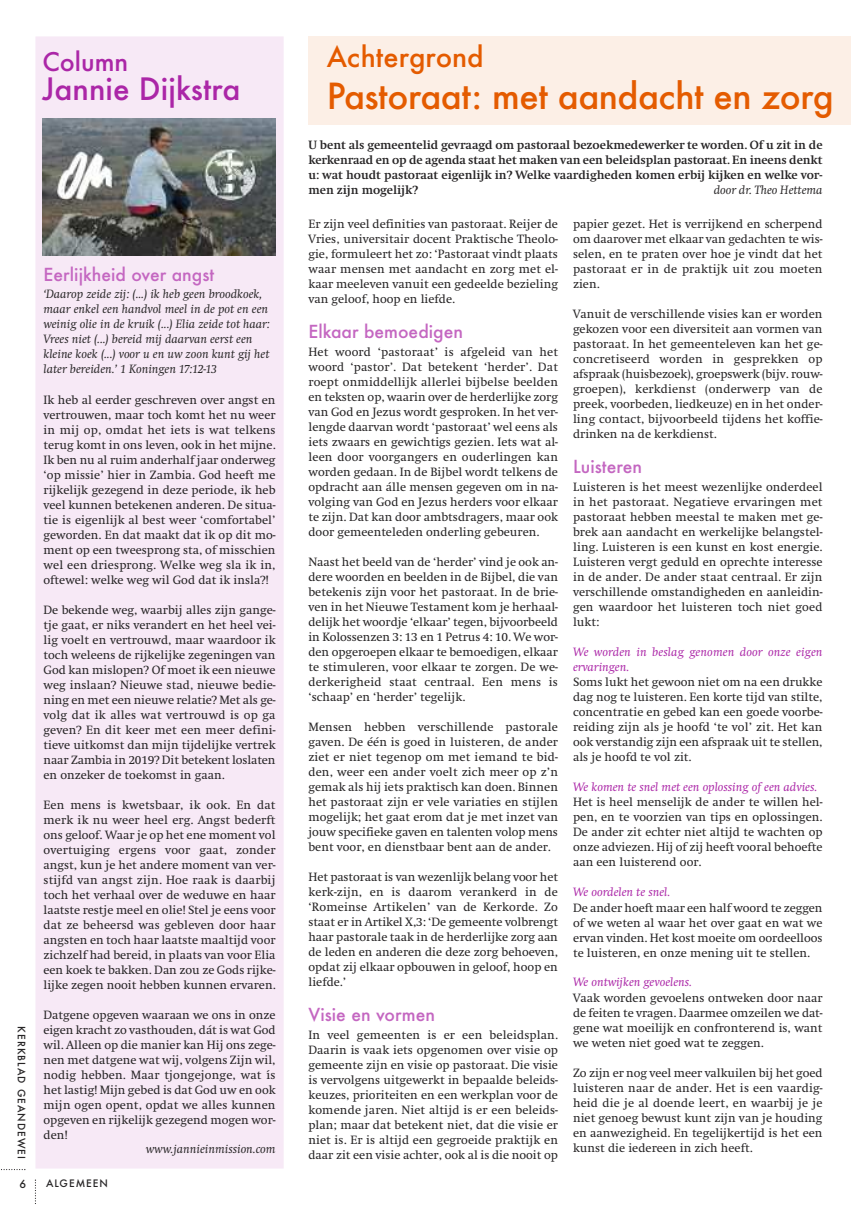
<style>
.page{position:relative;width:851px;height:1205px;background:#fff}
.page>*{position:absolute;margin:0;border:0;box-sizing:border-box;transform-origin:0 0}
.t1{font:500 35px "Futura";letter-spacing:-.015em;color:#e45b00}
.t2{font:500 30px "Futura";color:#ab26a7}
.t3{font:500 27.5px "Futura";color:#e45b00}
.t4{font:500 25px "Futura";color:#ab26a7}
.t5{font:500 17.5px "Futura";color:#c467c1}
.t6{font:12.5px/15px "Swift";color:#272526;text-align:justify}
.t7{font:italic 12.5px/15px "Swift";color:#272526}
.t8{font:700 12.5px/15px "Swift";color:#272526;text-align:justify}
.t9{font:italic 12.5px/15px "Swift";color:#ab26a7}
.t10{font:500 10.88px "Futura";color:#272526}
.t11{font:500 10px "Futura";letter-spacing:.1em;color:#272526}
</style>
<div class="page">
<svg style="left:1px;top:1169px;width:24px;height:1px"></svg>
<svg style="left:35px;top:1179px;width:1px;height:25px"></svg>
<div style="left:308px;top:36px;width:542px;height:89px;background:#fcefe6"></div>
<div style="left:35px;top:36px;width:248px;height:1132px;background:#f7e9f6"></div>
<img style="left:42px;top:119px;width:233px;height:137px">
<h3 class="t4" style="left:42px;top:48px;width:87px">Column</h3>
<h2 class="t2" style="left:42px;top:72px;width:199px">Jannie Dijkstra</h2>
<p class="t11" style="left:27px;top:1026px;width:134px;rotate:90deg">KERKBLAD GEANDEWEI</p>
<p class="t10" style="left:19px;top:1177px;width:8px">6</p>
<h3 class="t5" style="left:43px;top:264px;width:172px">Eerlijkheid over angst</h3>
<p class="t7" style="left:43px;top:286px;width:228px">‘Daarop zeide zij: (...) ik heb geen broodkoek, maar enkel een handvol meel in de pot en een weinig olie in de kruik (...) Elia zeide tot haar:<br>Vrees niet (...) bereid mij daarvan eerst een kleine koek (...) voor u en uw zoon kunt gij het later bereiden.’ 1 Koningen 17:12-13</p>
<p class="t6" style="left:43px;top:392px;width:233px">Ik heb al eerder geschreven over angst en vertrouwen, maar toch komt het nu weer in mij op, omdat het iets is wat telkens terug komt in ons leven, ook in het mijne.<br>Ik ben nu al ruim anderhalf jaar onderweg ‘op missie’ hier in Zambia. God heeft me rijkelijk gezegend in deze periode, ik heb veel kunnen betekenen anderen. De situa&shy;tie is eigenlijk al best weer ‘comfortabel’ geworden. En dat maakt dat ik op dit mo&shy;ment op een tweesprong sta, of misschien wel een driesprong. Welke weg sla ik in, oftewel: welke weg wil God dat ik insla?!</p>
<p class="t6" style="left:43px;top:602px;width:233px">De bekende weg, waarbij alles zijn gange&shy;tje gaat, er niks verandert en het heel vei&shy;lig voelt en vertrouwd, maar waardoor ik toch weleens de rijkelijke zegeningen van God kan mislopen? Of moet ik een nieuwe weg inslaan? Nieuwe stad, nieuwe bedie&shy;ning en met een nieuwe relatie? Met als ge&shy;volg dat ik alles wat vertrouwd is op ga geven? En dit keer met een meer defini&shy;tieve uitkomst dan mijn tijdelijke vertrek naar Zambia in 2019? Dit betekent loslaten en onzeker de toekomst in gaan.</p>
<p class="t6" style="left:43px;top:797px;width:233px">Een mens is kwetsbaar, ik ook. En dat merk ik nu weer heel erg. Angst bederft ons geloof. Waar je op het ene moment vol overtuiging ergens voor gaat, zonder angst, kun je het andere moment van ver&shy;stijfd van angst zijn. Hoe raak is daarbij toch het verhaal over de weduwe en haar laatste restje meel en olie! Stel je eens voor dat ze beheersd was gebleven door haar angsten en toch haar laatste maaltijd voor zichzelf had bereid, in plaats van voor Elia een koek te bakken. Dan zou ze Gods rijke&shy;lijke zegen nooit hebben kunnen ervaren.</p>
<p class="t6" style="left:43px;top:1007px;width:233px">Datgene opgeven waaraan we ons in onze eigen kracht zo vasthouden, dát is wat God wil. Alleen op die manier kan Hij ons zege&shy;nen met datgene wat wij, volgens Zijn wil, nodig hebben. Maar tjongejonge, wat ís het lastig! Mijn gebed is dat God uw en ook mijn ogen opent, opdat we alles kunnen opgeven en rijkelijk gezegend mogen wor&shy;den!</p>
<p class="t7" style="left:146px;top:1141px;width:131px">www.jannieinmission.com</p>
<p class="t11" style="left:46px;top:1177px;width:63px">ALGEMEEN</p>
<h3 class="t3" style="left:326px;top:41px;width:159px">Achtergrond</h3>
<h1 class="t1" style="left:326px;top:76px;width:508px">Pastoraat: met aandacht en zorg</h1>
<p class="t8" style="left:308px;top:137px;width:515px">U bent als gemeentelid gevraagd om pastoraal bezoekmedewerker te worden. Of u zit in de kerkenraad en op de agenda staat het maken van een beleidsplan pastoraat. En ineens denkt u: wat houdt pastoraat eigenlijk in? Welke vaardigheden komen erbij kijken en welke vor&shy;men zijn mogelijk?</p>
<p class="t7" style="left:713px;top:182px;width:110px">door dr. Theo Hettema</p>
<p class="t6" style="left:308px;top:216px;width:251px">Er zijn veel definities van pastoraat. Reijer de Vries, universitair docent Praktische Theolo&shy;gie, formuleert het zo: ‘Pastoraat vindt plaats waar mensen met aandacht en zorg met el&shy;kaar meeleven vanuit een gedeelde bezieling van geloof, hoop en liefde.</p>
<h3 class="t5" style="left:308px;top:321px;width:156px">Elkaar bemoedigen</h3>
<p class="t6" style="left:308px;top:344px;width:251px">Het woord ‘pastoraat’ is afgeleid van het woord ‘pastor’. Dat betekent ‘herder’. Dat roept onmiddellijk allerlei bijbelse beelden en teksten op, waarin over de herderlijke zorg van God en Jezus wordt gesproken. In het ver&shy;lengde daarvan wordt ‘pastoraat’ wel eens als iets zwaars en gewichtigs gezien. Iets wat al&shy;leen door voorgangers en ouderlingen kan worden gedaan. In de Bijbel wordt telkens de opdracht aan álle mensen gegeven om in na&shy;volging van God en Jezus herders voor elkaar te zijn. Dat kan door ambtsdragers, maar ook door gemeenteleden onderling gebeuren.</p>
<p class="t6" style="left:308px;top:554px;width:251px">Naast het beeld van de ‘herder’ vind je ook an&shy;dere woorden en beelden in de Bijbel, die van betekenis zijn voor het pastoraat. In de brie&shy;ven in het Nieuwe Testament kom je herhaal&shy;delijk het woordje ‘elkaar’ tegen, bijvoorbeeld in Kolossenzen 3: 13 en 1 Petrus 4: 10. We wor&shy;den opgeroepen elkaar te bemoedigen, elkaar te stimuleren, voor elkaar te zorgen. De we&shy;derkerigheid staat centraal. Een mens is ‘schaap’ en ‘herder’ tegelijk.</p>
<p class="t6" style="left:308px;top:719px;width:251px">Mensen hebben verschillende pastorale gaven. De één is goed in luisteren, de ander ziet er niet tegenop om met iemand te bid&shy;den, weer een ander voelt zich meer op z’n gemak als hij iets praktisch kan doen. Binnen het pastoraat zijn er vele variaties en stijlen mogelijk; het gaat erom dat je met inzet van jouw specifieke gaven en talenten volop mens bent voor, en dienstbaar bent aan de ander.</p>
<p class="t6" style="left:308px;top:869px;width:251px">Het pastoraat is van wezenlijk belang voor het kerk-zijn, en is daarom verankerd in de ‘Romeinse Artikelen’ van de Kerkorde. Zo staat er in Artikel X,3: ‘De gemeente volbrengt haar pastorale taak in de herderlijke zorg aan de leden en anderen die deze zorg behoeven, opdat zij elkaar opbouwen in geloof, hoop en liefde.’</p>
<h3 class="t5" style="left:308px;top:1004px;width:128px">Visie en vormen</h3>
<p class="t6" style="left:308px;top:1027px;width:251px">In veel gemeenten is er een beleidsplan.<br>Daarin is vaak iets opgenomen over visie op gemeente zijn en visie op pastoraat. Die visie is vervolgens uitgewerkt in bepaalde beleids&shy;keuzes, prioriteiten en een werkplan voor de komende jaren. Niet altijd is er een beleids&shy;plan; maar dat betekent niet, dat die visie er niet is. Er is altijd een gegroeide praktijk en daar zit een visie achter, ook al is die nooit op</p>
<p class="t6" style="left:573px;top:216px;width:251px">papier gezet. Het is verrijkend en scherpend om daarover met elkaar van gedachten te wis&shy;selen, en te praten over hoe je vindt dat het pastoraat er in de praktijk uit zou moeten zien.</p>
<p class="t6" style="left:573px;top:306px;width:251px">Vanuit de verschillende visies kan er worden gekozen voor een diversiteit aan vormen van pastoraat. In het gemeenteleven kan het ge&shy;concretiseerd worden in gesprekken op afspraak (huisbezoek), groepswerk (bijv. rouw&shy;groepen), kerkdienst (onderwerp van de preek, voorbeden, liedkeuze) en in het onder&shy;ling contact, bijvoorbeeld tijdens het koffie&shy;drinken na de kerkdienst.</p>
<h3 class="t5" style="left:573px;top:456px;width:71px">Luisteren</h3>
<p class="t6" style="left:573px;top:479px;width:251px">Luisteren is het meest wezenlijke onderdeel in het pastoraat. Negatieve ervaringen met pastoraat hebben meestal te maken met ge&shy;brek aan aandacht en werkelijke belangstel&shy;ling. Luisteren is een kunst en kost energie.<br>Luisteren vergt geduld en oprechte interesse in de ander. De ander staat centraal. Er zijn verschillende omstandigheden en aanleidin&shy;gen waardoor het luisteren toch niet goed lukt:</p>
<p class="t9" style="left:573px;top:644px;width:251px">We worden in beslag genomen door onze eigen ervaringen.</p>
<p class="t6" style="left:573px;top:674px;width:251px">Soms lukt het gewoon niet om na een drukke dag nog te luisteren. Een korte tijd van stilte, concentratie en gebed kan een goede voorbe&shy;reiding zijn als je hoofd ‘te vol’ zit. Het kan ook verstandig zijn een afspraak uit te stellen, als je hoofd te vol zit.</p>
<p class="t9" style="left:573px;top:779px;width:246px">We komen te snel met een oplossing of een advies.</p>
<p class="t6" style="left:573px;top:794px;width:251px">Het is heel menselijk de ander te willen hel&shy;pen, en te voorzien van tips en oplossingen.<br>De ander zit echter niet altijd te wachten op onze adviezen. Hij of zij heeft vooral behoefte aan een luisterend oor.</p>
<p class="t9" style="left:573px;top:884px;width:99px">We oordelen te snel.</p>
<p class="t6" style="left:573px;top:900px;width:251px">De ander hoeft maar een half woord te zeggen of we weten al waar het over gaat en wat we ervan vinden. Het kost moeite om oordeelloos te luisteren, en onze mening uit te stellen.</p>
<p class="t9" style="left:573px;top:974px;width:120px">We ontwijken gevoelens.</p>
<p class="t6" style="left:573px;top:990px;width:251px">Vaak worden gevoelens ontweken door naar de feiten te vragen. Daarmee omzeilen we dat&shy;gene wat moeilijk en confronterend is, want we weten niet goed wat te zeggen.</p>
<p class="t6" style="left:573px;top:1065px;width:251px">Zo zijn er nog veel meer valkuilen bij het goed luisteren naar de ander. Het is een vaardig&shy;heid die je al doende leert, en waarbij je je niet genoeg bewust kunt zijn van je houding en aanwezigheid. En tegelijkertijd is het een kunst die iedereen in zich heeft.</p>
</div>
